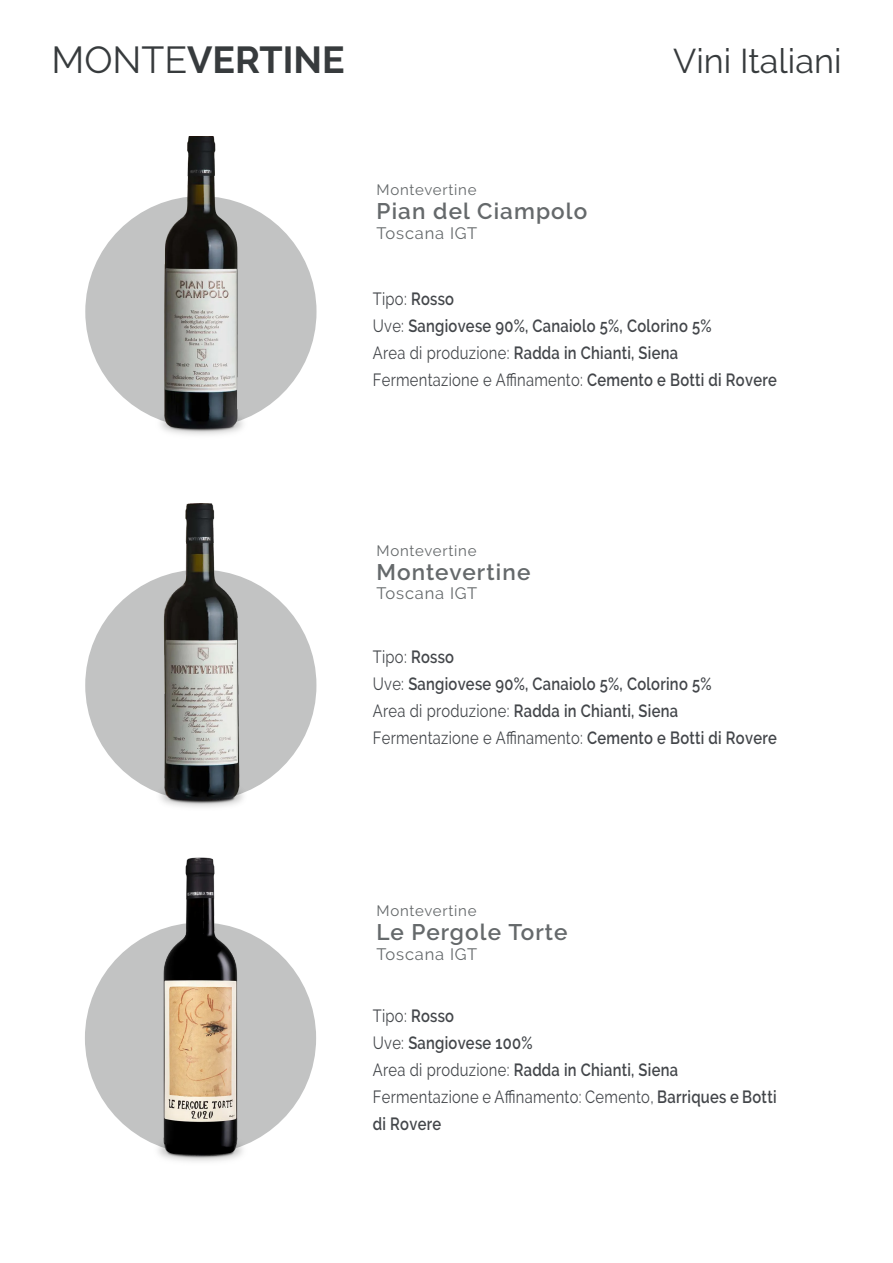
<style>
.page{position:relative;width:893px;height:1263px;background:#fff}
.page>*{position:absolute;margin:0;border:0;box-sizing:border-box;transform-origin:0 0}
.t1{font:700 37.5px "Raleway";color:#373b3d}
.t2{font:34.2px "Raleway";color:#373b3d}
.t3{font:600 22.5px "Raleway";letter-spacing:.05em;color:#65696b}
.t4{font:600 17.7px/27px "Raleway";letter-spacing:.02em;color:#43464a;scale:.83 1}
.t5{font:16.5px "Raleway";letter-spacing:.05em;color:#65696b}
.t6{font:15px "Raleway";letter-spacing:.05em;color:#65696b}
.s1{font-weight:400}
</style>
<div class="page">
<div style="left:85px;top:196px;width:231px;height:231px;background:#c2c3c3;border-radius:50%"></div>
<img style="left:93px;top:504px;width:216px;height:303px">
<img style="left:92px;top:857px;width:217px;height:305px">
<img style="left:94px;top:136px;width:213px;height:299px">
<h1 class="t1" style="left:51px;top:38px;width:295px"><span class="s1">MONTE</span>VERTINE</h1>
<h2 class="t2" style="left:673px;top:41px;width:170px">Vini Italiani</h2>
<p class="t6" style="left:377px;top:181px;width:101px">Montevertine</p>
<p class="t3" style="left:377px;top:198px;width:212px">Pian del Ciampolo</p>
<p class="t5" style="left:377px;top:223px;width:102px">Toscana IGT</p>
<p class="t4" style="left:373px;top:285px;width:488px"><span class="s1">Tipo:</span> Rosso<br><span class="s1">Uve:</span> Sangiovese 90%, Canaiolo 5%, Colorino 5%<br><span class="s1">Area di produzione:</span> Radda in Chianti, Siena <span class="s1">Fermentazione e Affinamento:</span> Cemento e Botti di Rovere</p>
<p class="t6" style="left:377px;top:542px;width:101px">Montevertine</p>
<p class="t3" style="left:377px;top:559px;width:155px">Montevertine</p>
<p class="t5" style="left:377px;top:584px;width:102px">Toscana IGT</p>
<p class="t4" style="left:373px;top:644px;width:488px"><span class="s1">Tipo:</span> Rosso<br><span class="s1">Uve:</span> Sangiovese 90%, Canaiolo 5%, Colorino 5%<br><span class="s1">Area di produzione:</span> Radda in Chianti, Siena <span class="s1">Fermentazione e Affinamento:</span> Cemento e Botti di Rovere</p>
<p class="t6" style="left:377px;top:902px;width:101px">Montevertine</p>
<p class="t3" style="left:377px;top:919px;width:192px">Le Pergole Torte</p>
<p class="t5" style="left:377px;top:944px;width:102px">Toscana IGT</p>
<p class="t4" style="left:373px;top:1003px;width:488px"><span class="s1">Tipo:</span> Rosso<br><span class="s1">Uve:</span> Sangiovese 100%<br><span class="s1">Area di produzione:</span> Radda in Chianti, Siena<br><span class="s1">Fermentazione e Affinamento: Cemento,</span> Barriques e Botti di Rovere</p>
</div>
